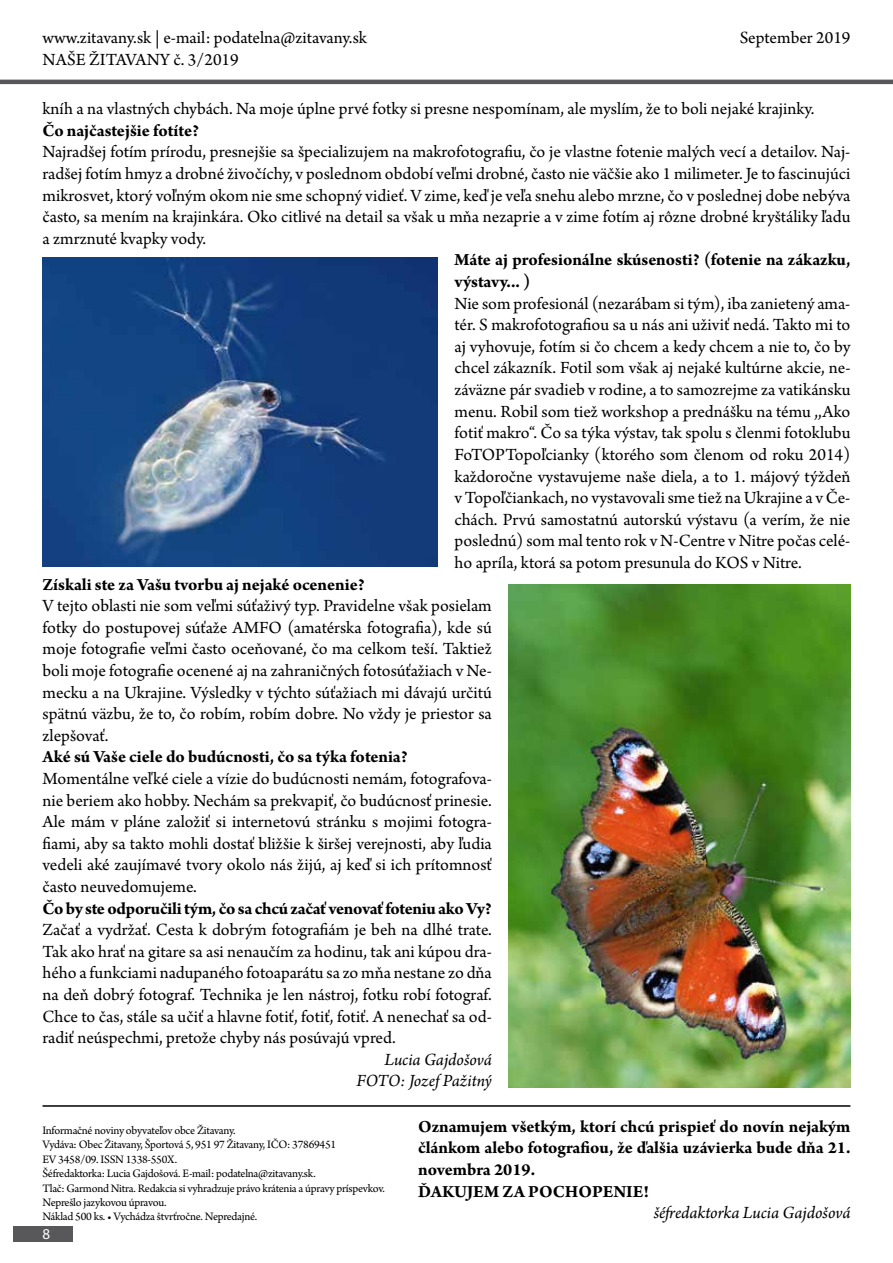
<style>
.page{position:relative;width:893px;height:1263px;background:#fff}
.page>*{position:absolute;margin:0;border:0;box-sizing:border-box;transform-origin:0 0}
.t1{font:18px/21.6px "Arno Pro";color:#000;text-align:justify}
.t2{font:700 18px/21.6px "Arno Pro";letter-spacing:-.005em;color:#000}
.t3{font:italic 18px/21.6px "Arno Pro";letter-spacing:-.005em;color:#000;text-align:right}
.t4{font:15px "Myriad Pro";color:#fff}
.t5{font:12px/14.4px "Arno Pro";letter-spacing:-.025em;color:#000}
</style>
<div class="page">
<hr style="left:0;top:80px;width:893px;height:4px;background:#58585a">
<div style="left:13px;top:1226px;width:59px;height:16px;background:#58585a"></div>
<hr style="left:43px;top:1105px;width:807px;height:2px;background:#000">
<img style="left:509px;top:585px;width:341px;height:502px">
<img style="left:43px;top:257px;width:394px;height:309px">
<p class="t1" style="left:43px;top:28px;width:326px">www.zitavany.sk | e-mail: podatelna@zitavany.sk</p>
<p class="t1" style="left:740px;top:28px;width:112px">September 2019</p>
<p class="t1" style="left:43px;top:49px;width:198px">NAŠE ŽITAVANY č. 3/2019</p>
<p class="t1" style="left:43px;top:99px;width:773px">kníh a na vlastných chybách. Na moje úplne prvé fotky si presne nespomínam, ale myslím, že to boli nejaké krajinky.</p>
<p class="t2" style="left:43px;top:121px;width:158px">Čo najčastejšie fotíte?</p>
<p class="t1" style="left:43px;top:142px;width:810px">Najradšej fotím prírodu, presnejšie sa špecializujem na makrofotografiu, čo je vlastne fotenie malých vecí a detailov. Naj&shy;radšej fotím hmyz a drobné živočíchy, v poslednom období veľmi drobné, často nie väčšie ako 1 milimeter. Je to fascinujúci mikrosvet, ktorý voľným okom nie sme schopný vidieť. V zime, keď je veľa snehu alebo mrzne, čo v poslednej dobe nebýva často, sa mením na krajinkára. Oko citlivé na detail sa však u mňa nezaprie a v zime fotím aj rôzne drobné kryštáliky ľadu a zmrznuté kvapky vody.</p>
<p class="t2" style="left:454px;top:250px;width:397px">Máte aj profesionálne skúsenosti? (fotenie na zákazku, výstavy... )</p>
<p class="t1" style="left:454px;top:293px;width:397px">Nie som profesionál (nezarábam si tým), iba zanietený ama&shy;tér. S makrofotografiou sa u nás ani uživiť nedá. Takto mi to aj vyhovuje, fotím si čo chcem a kedy chcem a nie to, čo by chcel zákazník. Fotil som však aj nejaké kultúrne akcie, ne&shy;záväzne pár svadieb v rodine, a to samozrejme za vatikánsku menu. Robil som tiež workshop a prednášku na tému ,,Ako fotiť makro“. Čo sa týka výstav, tak spolu s členmi fotoklubu FoTOPTopoľcianky (ktorého som členom od roku 2014) každoročne vystavujeme naše diela, a to 1. májový týždeň v Topoľčiankach, no vystavovali sme tiež na Ukrajine a v Če&shy;chách. Prvú samostatnú autorskú výstavu (a verím, že nie poslednú) som mal tento rok v N-Centre v Nitre počas celé&shy;ho apríla, ktorá sa potom presunula do KOS v Nitre.</p>
<p class="t2" style="left:43px;top:574px;width:324px">Získali ste za Vašu tvorbu aj nejaké ocenenie?</p>
<p class="t1" style="left:43px;top:596px;width:451px">V tejto oblasti nie som veľmi súťaživý typ. Pravidelne však posielam fotky do postupovej súťaže AMFO (amatérska fotografia), kde sú moje fotografie veľmi často oceňované, čo ma celkom teší. Taktiež boli moje fotografie ocenené aj na zahraničných fotosúťažiach v Ne&shy;mecku a na Ukrajine. Výsledky v týchto súťažiach mi dávajú určitú spätnú väzbu, že to, čo robím, robím dobre. No vždy je priestor sa zlepšovať.</p>
<p class="t2" style="left:43px;top:747px;width:367px">Aké sú Vaše ciele do budúcnosti, čo sa týka fotenia?</p>
<p class="t1" style="left:43px;top:769px;width:451px">Momentálne veľké ciele a vízie do budúcnosti nemám, fotografova&shy;nie beriem ako hobby. Nechám sa prekvapiť, čo budúcnosť prinesie.<br>Ale mám v pláne založiť si internetovú stránku s mojimi fotogra&shy;fiami, aby sa takto mohli dostať bližšie k širšej verejnosti, aby ľudia vedeli aké zaujímavé tvory okolo nás žijú, aj keď si ich prítomnosť často neuvedomujeme.</p>
<p class="t2" style="left:43px;top:898px;width:451px">Čo by ste odporučili tým, čo sa chcú začať venovať foteniu ako Vy?</p>
<p class="t1" style="left:43px;top:920px;width:451px">Začať a vydržať. Cesta k dobrým fotografiám je beh na dlhé trate.<br>Tak ako hrať na gitare sa asi nenaučím za hodinu, tak ani kúpou dra&shy;hého a funkciami nadupaného fotoaparátu sa zo mňa nestane zo dňa na deň dobrý fotograf. Technika je len nástroj, fotku robí fotograf.<br>Chce to čas, stále sa učiť a hlavne fotiť, fotiť, fotiť. A nenechať sa od&shy;radiť neúspechmi, pretože chyby nás posúvajú vpred.</p>
<p class="t3" style="left:356px;top:1049px;width:137px">Lucia Gajdošová<br>FOTO: Jozef Pažitný</p>
<p class="t5" style="left:43px;top:1124px;width:344px">Informačné noviny obyvateľov obce Žitavany.<br>Vydáva: Obec Žitavany, Športová 5, 951 97 Žitavany, IČO: 37869451<br>EV 3458/09. ISSN 1338-550X.<br>Šéfredaktorka: Lucia Gajdošová. E-mail: podatelna@zitavany.sk.<br>Tlač: Garmond Nitra. Redakcia si vyhradzuje právo krátenia a úpravy príspevkov.<br>Neprešlo jazykovou úpravou.<br>Náklad 500 ks. • Vychádza štvrťročne. Nepredajné.</p>
<p class="t2" style="left:418px;top:1116px;width:434px">Oznamujem všetkým, ktorí chcú prispieť do novín nejakým článkom alebo fotografiou, že ďalšia uzávierka bude dňa 21. novembra 2019.<br>ĎAKUJEM ZA POCHOPENIE!</p>
<p class="t3" style="left:654px;top:1203px;width:198px">šéfredaktorka Lucia Gajdošová</p>
<p class="t4" style="left:43px;top:1225px;width:9px">8</p>
</div>
